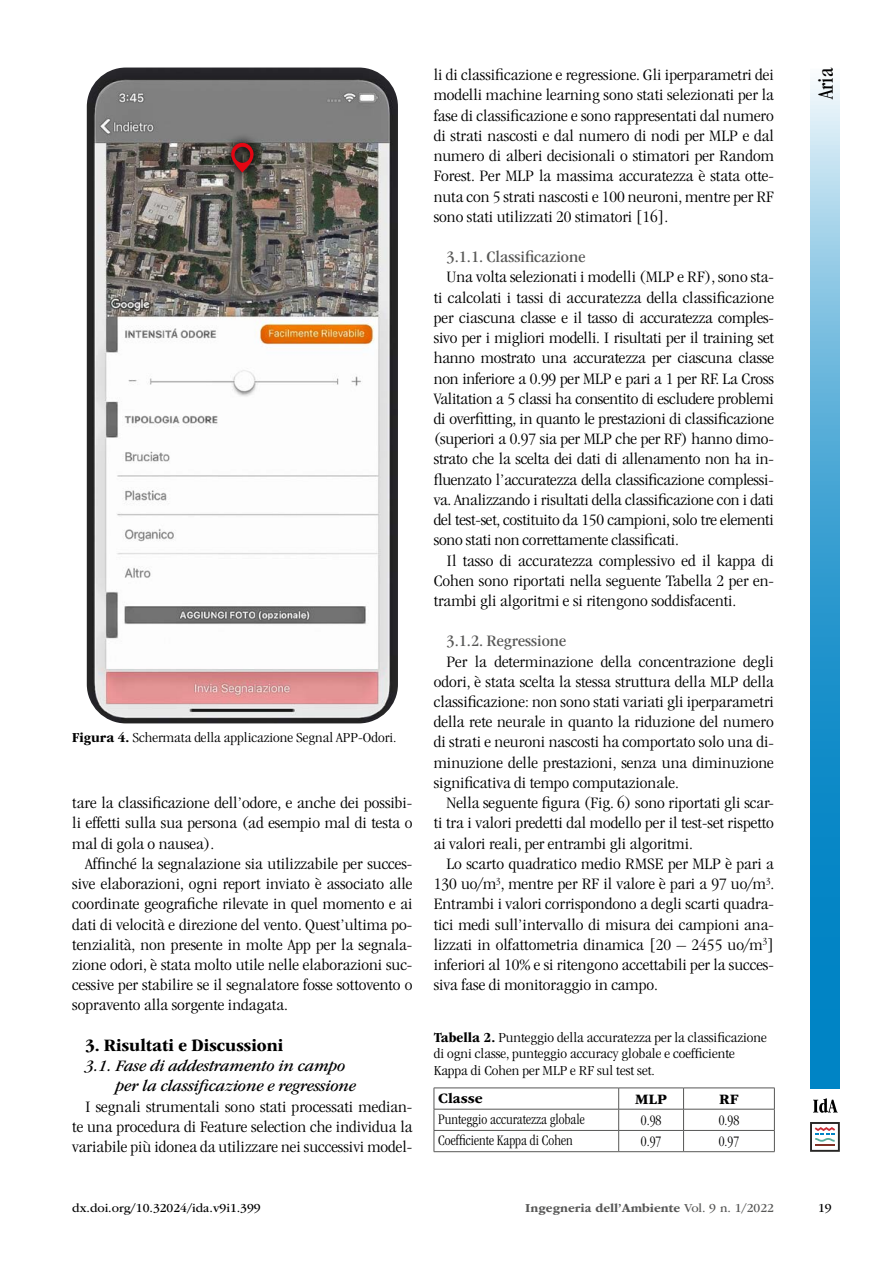
<style>
.page{position:relative;width:893px;height:1263px;background:#fff}
.page>*{position:absolute;margin:0;border:0;box-sizing:border-box;transform-origin:0 0}
.t1{font:condensed 22.5px "ITC Garamond Std";color:#000}
.t2{font:700 condensed 18px "ITC Garamond Std";color:#000;scale:1.2 1}
.t3{font:300 condensed 16.5px/20.2px "ITC Garamond Std";color:#000;text-align:justify;scale:1.2 1}
.t4{font:italic condensed 16.5px/20.2px "ITC Garamond Std";color:#000;scale:1.2 1}
.t5{font:condensed 16.5px "ITC Garamond Std";color:#575756;scale:1.2 1}
.t6{font:300 condensed 15px "ITC Garamond Std";color:#000}
.t7{font:700 15px "ITC Garamond Std";color:#000}
.t8{font:300 condensed 14.25px/16.5px "ITC Garamond Std";color:#000;scale:1.2 1}
.t9{font:700 12.75px "ITC Garamond Std";color:#575756}
.t10{font:12.75px "ITC Garamond Std";color:#000}
.s1{font-weight:700}
.s2{font-weight:400}
</style>
<div class="page">
<svg style="left:810px;top:81px;width:30px;height:1008px"></svg>
<svg style="left:810px;top:1122px;width:30px;height:30px"></svg>
<svg style="left:813px;top:1098px;width:25px;height:15px"></svg>
<img style="left:87px;top:68px;width:311px;height:655px">
<hr style="left:434px;top:1130px;width:185px;height:1px;background:#575756">
<hr style="left:619px;top:1130px;width:65px;height:1px;background:#575756">
<svg style="left:618px;top:1089px;width:1px;height:62px"></svg>
<hr style="left:684px;top:1130px;width:91px;height:1px;background:#575756">
<svg style="left:683px;top:1089px;width:1px;height:62px"></svg>
<hr style="left:434px;top:1151px;width:185px;height:1px;background:#575756">
<hr style="left:619px;top:1151px;width:65px;height:1px;background:#575756">
<hr style="left:684px;top:1151px;width:91px;height:1px;background:#575756">
<hr style="left:434px;top:1088px;width:185px;height:1px;background:#575756">
<svg style="left:434px;top:1088px;width:1px;height:63px"></svg>
<hr style="left:619px;top:1088px;width:65px;height:1px;background:#575756">
<hr style="left:684px;top:1088px;width:91px;height:1px;background:#575756">
<svg style="left:774px;top:1088px;width:1px;height:63px"></svg>
<hr style="left:434px;top:1109px;width:185px;height:1px;background:#575756">
<hr style="left:619px;top:1109px;width:65px;height:1px;background:#575756">
<hr style="left:684px;top:1109px;width:91px;height:1px;background:#575756">
<svg style="left:221px;top:133px;width:43px;height:49px"></svg>
<svg style="left:231px;top:143px;width:23px;height:30px"></svg>
<p class="t8" style="left:72px;top:729px;width:272px"><span class="s1">Figura 4.</span> Schermata della applicazione Segnal APP-Odori.</p>
<p class="t3" style="left:72px;top:793px;width:285px">tare la classificazione dell’odore, e anche dei possibi&shy;li effetti sulla sua persona (ad esempio mal di testa o mal di gola o nausea).</p>
<p class="t3" style="left:72px;top:854px;width:285px;text-indent:13px">Affinché la segnalazione sia utilizzabile per succes&shy;sive elaborazioni, ogni report inviato è associato alle coordinate geografiche rilevate in quel momento e ai dati di velocità e direzione del vento. Quest’ultima po&shy;tenzialità, non presente in molte App per la segnala&shy;zione odori, è stata molto utile nelle elaborazioni suc&shy;cessive per stabilire se il segnalatore fosse sottovento o sopravento alla sorgente indagata.</p>
<p class="t2" style="left:85px;top:1035px;width:167px">3. Risultati e Discussioni</p>
<p class="t4" style="left:116px;top:1056px;width:202px;text-indent:-31px">3.1. Fase di addestramento in campo per la classificazione e regressione</p>
<p class="t3" style="left:72px;top:1096px;width:285px;text-indent:13px">I segnali strumentali sono stati processati median&shy;te una procedura di Feature selection che individua la variabile più idonea da utilizzare nei successivi model-</p>
<p class="t3" style="left:434px;top:65px;width:285px">li di classificazione e regressione. Gli iperparametri dei modelli machine learning sono stati selezionati per la fase di classificazione e sono rappresentati dal numero di strati nascosti e dal numero di nodi per MLP e dal numero di alberi decisionali o stimatori per Random Forest. Per MLP la massima accuratezza è stata otte&shy;nuta con 5 strati nascosti e 100 neuroni, mentre per RF sono stati utilizzati 20 stimatori [16].</p>
<p class="t5" style="left:446px;top:248px;width:117px">3.1.1. Classificazione</p>
<p class="t3" style="left:434px;top:267px;width:285px;text-indent:13px">Una volta selezionati i modelli (MLP e RF), sono sta&shy;ti calcolati i tassi di accuratezza della classificazione per ciascuna classe e il tasso di accuratezza comples&shy;sivo per i migliori modelli. I risultati per il training set hanno mostrato una accuratezza per ciascuna classe non inferiore a 0.99 per MLP e pari a 1 per RF. La Cross Valitation a 5 classi ha consentito di escludere problemi di overfitting, in quanto le prestazioni di classificazione (superiori a 0.97 sia per MLP che per RF) hanno dimo&shy;strato che la scelta dei dati di allenamento non ha in&shy;fluenzato l’accuratezza della classificazione complessi&shy;va. Analizzando i risultati della classificazione con i dati del test-set, costituito da 150 campioni, solo tre elementi sono stati non correttamente classificati.</p>
<p class="t3" style="left:434px;top:550px;width:285px;text-indent:13px">Il tasso di accuratezza complessivo ed il kappa di Cohen sono riportati nella seguente Tabella 2 per en&shy;trambi gli algoritmi e si ritengono soddisfacenti.</p>
<p class="t5" style="left:446px;top:632px;width:101px">3.1.2. Regressione</p>
<p class="t3" style="left:434px;top:651px;width:285px;text-indent:13px">Per la determinazione della concentrazione degli odori, è stata scelta la stessa struttura della MLP della classificazione: non sono stati variati gli iperparametri della rete neurale in quanto la riduzione del numero di strati e neuroni nascosti ha comportato solo una di&shy;minuzione delle prestazioni, senza una diminuzione significativa di tempo computazionale.</p>
<p class="t3" style="left:434px;top:793px;width:285px;text-indent:13px">Nella seguente figura (Fig. 6) sono riportati gli scar&shy;ti tra i valori predetti dal modello per il test-set rispetto ai valori reali, per entrambi gli algoritmi.</p>
<p class="t3" style="left:434px;top:854px;width:285px;text-indent:13px">Lo scarto quadratico medio RMSE per MLP è pari a 130 uo/m<sup>3</sup>, mentre per RF il valore è pari a 97 uo/m<sup>3</sup>.<br>Entrambi i valori corrispondono a degli scarti quadra&shy;tici medi sull’intervallo di misura dei campioni ana&shy;lizzati in olfattometria dinamica [20 – 2455 uo/m<sup>3</sup>] inferiori al 10% e si ritengono accettabili per la succes&shy;siva fase di monitoraggio in campo.</p>
<p class="t8" style="left:434px;top:1029px;width:279px"><span class="s1">Tabella 2.</span> Punteggio della accuratezza per la classificazione di ogni classe, punteggio accuracy globale e coefficiente<br>Kappa di Cohen per MLP e RF sul test set.</p>
<p class="t7" style="left:438px;top:1089px;width:46px">Classe</p>
<p class="t7" style="left:635px;top:1090px;width:33px">MLP</p>
<p class="t7" style="left:719px;top:1090px;width:21px">RF</p>
<p class="t6" style="left:438px;top:1111px;width:148px">Punteggio accuratezza globale</p>
<p class="t6" style="left:641px;top:1112px;width:22px">0.98</p>
<p class="t6" style="left:719px;top:1112px;width:22px">0.98</p>
<p class="t6" style="left:438px;top:1132px;width:136px">Coefficiente Kappa di Cohen</p>
<p class="t6" style="left:641px;top:1133px;width:22px">0.97</p>
<p class="t6" style="left:719px;top:1133px;width:22px">0.97</p>
<h1 class="t1" style="left:813px;top:99px;width:33px;rotate:-90deg">Aria</h1>
<p class="t10" style="left:72px;top:1201px;width:190px">dx.doi.org/10.32024/ida.v9i1.399</p>
<p class="t9" style="left:525px;top:1201px;width:250px">Ingegneria dell’Ambiente <span class="s2">Vol. 9 n. 1/2022</span></p>
<p class="t10" style="left:818px;top:1201px;width:15px">19</p>
</div>
